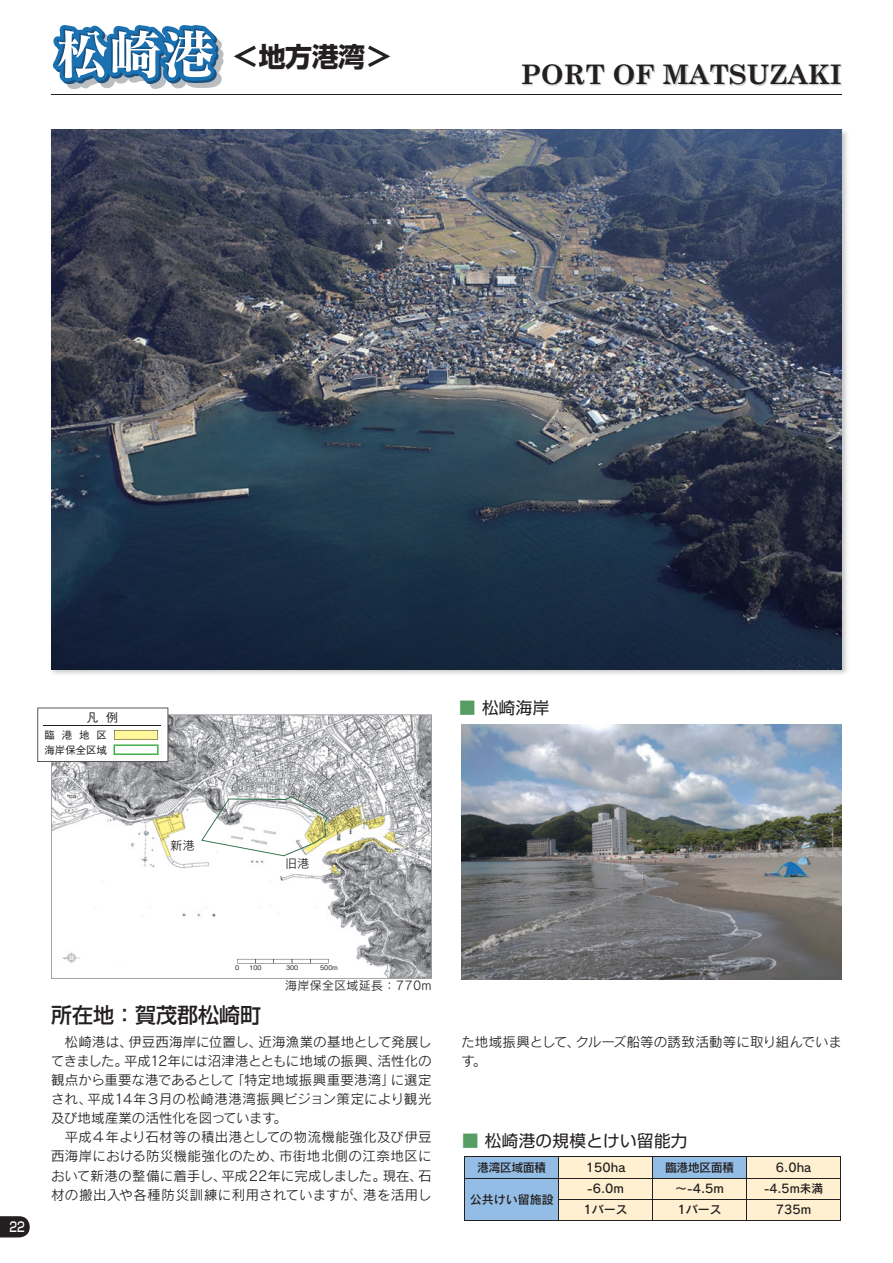
<style>
.page{position:relative;width:893px;height:1263px;background:#fff}
.page>*{position:absolute;margin:0;border:0;box-sizing:border-box;transform-origin:0 0}
.t1{font:700 27px "Century Schoolbook";color:#231f20}
.t2{font:700 27px "Shin Go Pro";color:#231f20}
.t3{font:500 21px "Shin Go Pro";color:#231f20}
.t4{font:16.5px "Shin Go Pro";letter-spacing:.025em;color:#231f20}
.t5{font:13.5px/19.2px "Rodin Pro M";letter-spacing:.005em;color:#231f20}
.t6{font:500 13.5px "Shin Go Pro";color:#fff;scale:.75 1}
.t7{font:12px "Rodin Pro DB";color:#231f20}
.t8{font:12px "Rodin NTLG Pro M";letter-spacing:.025em;color:#231f20}
.t9{font:500 12px "Gothic BBB Pro";color:#231f20}
.t10{font:500 10.5px/15px "Gothic BBB Pro";letter-spacing:-.01em;color:#231f20}
.t11{font:500 6.45px "Gothic BBB Pro";color:#231f20}
.s1{color:#559d62}
</style>
<div class="page">
<img style="left:51px;top:130px;width:791px;height:539px">
<svg style="left:53px;top:25px;width:171px;height:64px"></svg>
<hr style="left:51px;top:94px;width:791px;height:1px;background:#231f20">
<img style="left:523px;top:65px;width:319px;height:21px">
<img style="left:462px;top:725px;width:380px;height:254px">
<svg style="left:51px;top:714px;width:381px;height:265px"></svg>
<hr style="left:464px;top:1156px;width:95px;height:1px;background:#231f20">
<hr style="left:559px;top:1156px;width:94px;height:1px;background:#231f20">
<hr style="left:653px;top:1156px;width:94px;height:1px;background:#231f20">
<hr style="left:747px;top:1156px;width:94px;height:1px;background:#231f20">
<svg style="left:464px;top:1157px;width:377px;height:63px;background:#d2d6cf"></svg>
<hr style="left:464px;top:1220px;width:95px;height:1px;background:#231f20">
<hr style="left:559px;top:1220px;width:94px;height:1px;background:#231f20">
<hr style="left:653px;top:1220px;width:94px;height:1px;background:#231f20">
<hr style="left:747px;top:1220px;width:94px;height:1px;background:#231f20">
<svg style="left:237px;top:959px;width:92px;height:4px"></svg>
<svg style="left:37px;top:708px;width:131px;height:54px"></svg>
<hr style="left:43px;top:725px;width:117px;height:1px;background:#231f20">
<svg style="left:0;top:1216px;width:30px;height:21px"></svg>
<h1 class="t2" style="left:232px;top:35px;width:161px">＜地方港湾＞</h1>
<h1 class="t1" style="left:520px;top:58px;width:323px">PORT OF MATSUZAKI</h1>
<p class="t9" style="left:86px;top:708px;width:33px">凡 例</p>
<p class="t10" style="left:45px;top:726px;width:64px">臨港地区海岸保全区域</p>
<p class="t8" style="left:170px;top:838px;width:26px">新港</p>
<p class="t8" style="left:285px;top:856px;width:26px">旧港</p>
<p class="t4" style="left:459px;top:695px;width:108px"><span class="s1">■</span> 松崎海岸　</p>
<p class="t6" style="left:10px;top:1216px;width:22px">22</p>
<p class="t11" style="left:235px;top:962px;width:6px">0</p>
<p class="t11" style="left:249px;top:962px;width:14px">100</p>
<p class="t11" style="left:286px;top:962px;width:14px">300</p>
<p class="t11" style="left:320px;top:962px;width:19px">500m</p>
<h2 class="t3" style="left:51px;top:997px;width:212px">所在地：賀茂郡松崎町</h2>
<p class="t8" style="left:285px;top:978px;width:148px">海岸保全区域延長：770m</p>
<p class="t5" style="left:51px;top:1031px;width:382px">　松崎港は、伊豆西海岸に位置し、近海漁業の基地として発展してきました。平成12年には沼津港とともに地域の振興、活性化の観点から重要な港であるとして「特定地域振興重要港湾」に選定され、平成14年３月の松崎港港湾振興ビジョン策定により観光及び地域産業の活性化を図っています。<br>　平成４年より石材等の積出港としての物流機能強化及び伊豆西海岸における防災機能強化のため、市街地北側の江奈地区において新港の整備に着手し、平成22年に完成しました。現在、石材の搬出入や各種防災訓練に利用されていますが、港を活用し</p>
<p class="t5" style="left:461px;top:1031px;width:382px">た地域振興として、クルーズ船等の誘致活動等に取り組んでいます。</p>
<p class="t4" style="left:462px;top:1127px;width:227px"><span class="s1">■</span> 松崎港の規模とけい留能力</p>
<p class="t7" style="left:477px;top:1159px;width:70px">港湾区域面積</p>
<p class="t7" style="left:586px;top:1159px;width:41px">150ha</p>
<p class="t7" style="left:665px;top:1159px;width:70px">臨港地区面積</p>
<p class="t7" style="left:776px;top:1159px;width:37px">6.0ha</p>
<p class="t7" style="left:470px;top:1191px;width:85px">公共けい留施設</p>
<p class="t7" style="left:587px;top:1181px;width:38px">-6.0m</p>
<p class="t7" style="left:675px;top:1181px;width:50px">〜-4.5m</p>
<p class="t7" style="left:764px;top:1181px;width:60px">-4.5m未満</p>
<p class="t7" style="left:584px;top:1202px;width:46px">1バース</p>
<p class="t7" style="left:677px;top:1202px;width:46px">1バース</p>
<p class="t7" style="left:776px;top:1202px;width:37px">735m</p>
</div>
